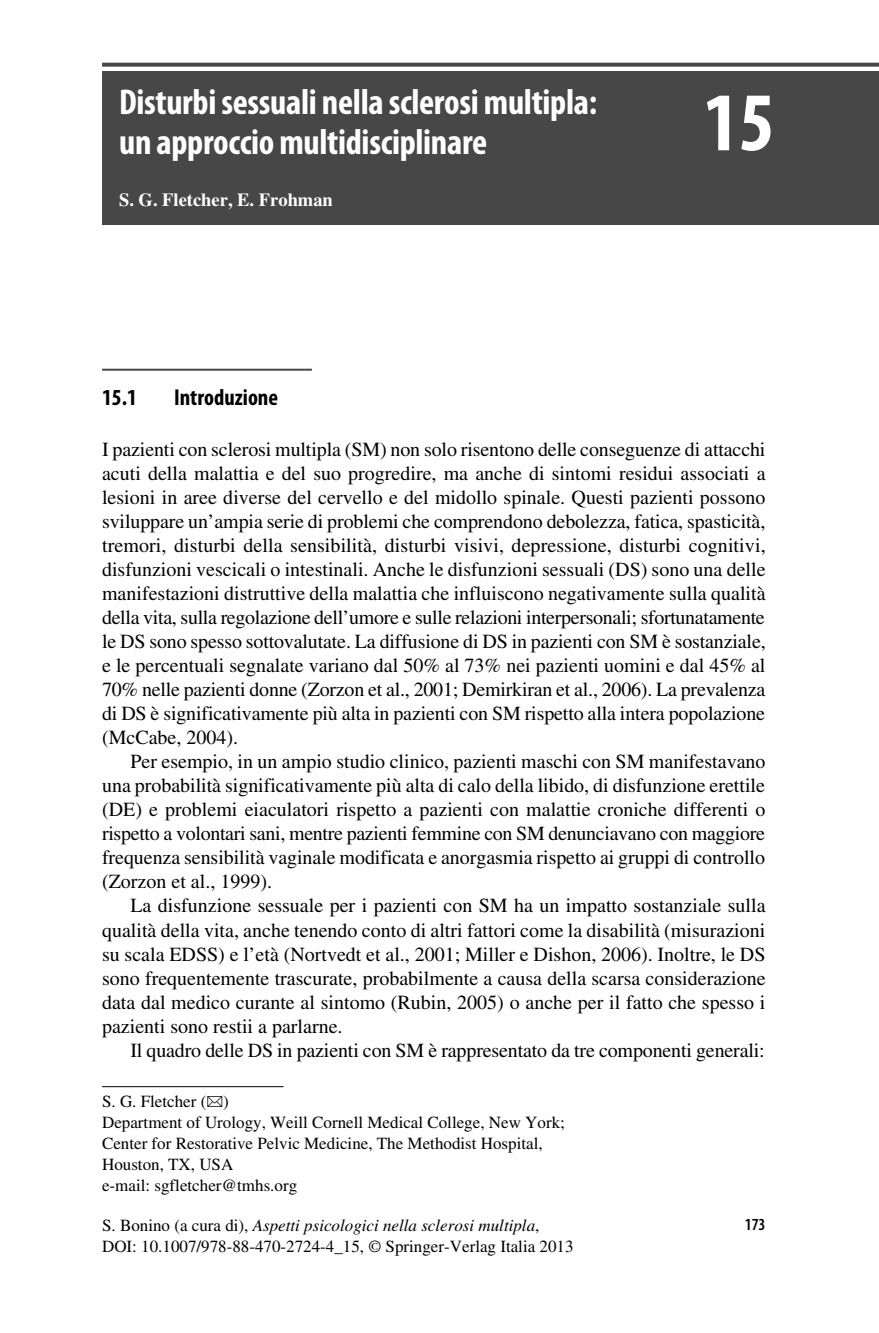
<style>
.page{position:relative;width:879px;height:1333px;background:#fff}
.page>*{position:absolute;margin:0;border:0;box-sizing:border-box;transform-origin:0 0}
.t1{font:700 condensed 84px "Myriad Pro";color:#fff}
.t2{font:700 condensed 36px/40px "Myriad Pro";letter-spacing:-.01em;color:#fff}
.t3{font:700 condensed 23px "Myriad Pro";color:#000}
.t4{font:20px/24px "Times LT Std";letter-spacing:-.005em;color:#000;text-align:justify}
.t5{font:700 18.4px "Times LT Std";color:#fff}
.t6{font:17px/21px "Times LT Std";color:#000}
.t7{font:600 condensed 17px "Myriad Pro";color:#000}
.s1{font-family:"Carta";font-size:24px}
.s2{font-style:italic}
</style>
<div class="page">
<svg style="left:102px;top:63px;width:777px;height:4px;background:#555"></svg>
<div style="left:102px;top:71px;width:777px;height:153px;background:#474747"></div>
<hr style="left:102px;top:369px;width:210px;height:2px;background:#474747">
<hr style="left:102px;top:1086px;width:181px;height:1px;background:#000">
<h2 class="t2" style="left:119px;top:85px;width:479px">Disturbi sessuali nella sclerosi multipla: un approccio multidisciplinare</h2>
<p class="t5" style="left:119px;top:193px;width:215px">S. G. Fletcher, E. Frohman</p>
<h1 class="t1" style="left:703px;top:92px;width:73px">15</h1>
<p class="t3" style="left:102px;top:389px;width:36px">15.1</p>
<p class="t3" style="left:174px;top:389px;width:106px">Introduzione</p>
<p class="t4" style="left:102px;top:439px;width:665px">I pazienti con sclerosi multipla (SM) non solo risentono delle conseguenze di attacchi acuti della malattia e del suo progredire, ma anche di sintomi residui associati a lesioni in aree diverse del cervello e del midollo spinale. Questi pazienti possono sviluppare un’ampia serie di problemi che comprendono debolezza, fatica, spasticità, tremori, disturbi della sensibilità, disturbi visivi, depressione, disturbi cognitivi, disfunzioni vescicali o intestinali. Anche le disfunzioni sessuali (DS) sono una delle manifestazioni distruttive della malattia che influiscono negativamente sulla qualità della vita, sulla regolazione dell’umore e sulle relazioni interpersonali; sfortunatamente le DS sono spesso sottovalutate. La diffusione di DS in pazienti con SM è sostanziale, e le percentuali segnalate variano dal 50% al 73% nei pazienti uomini e dal 45% al 70% nelle pazienti donne (Zorzon et al., 2001; Demirkiran et al., 2006). La prevalenza di DS è significativamente più alta in pazienti con SM rispetto alla intera popolazione (McCabe, 2004).</p>
<p class="t4" style="left:102px;top:751px;width:665px;text-indent:28px">Per esempio, in un ampio studio clinico, pazienti maschi con SM manifestavano una probabilità significativamente più alta di calo della libido, di disfunzione erettile (DE) e problemi eiaculatori rispetto a pazienti con malattie croniche differenti o rispetto a volontari sani, mentre pazienti femmine con SM denunciavano con maggiore frequenza sensibilità vaginale modificata e anorgasmia rispetto ai gruppi di controllo (Zorzon et al., 1999).</p>
<p class="t4" style="left:102px;top:895px;width:665px;text-indent:28px">La disfunzione sessuale per i pazienti con SM ha un impatto sostanziale sulla qualità della vita, anche tenendo conto di altri fattori come la disabilità (misurazioni su scala EDSS) e l’età (Nortvedt et al., 2001; Miller e Dishon, 2006). Inoltre, le DS sono frequentemente trascurate, probabilmente a causa della scarsa considerazione data dal medico curante al sintomo (Rubin, 2005) o anche per il fatto che spesso i pazienti sono restii a parlarne.</p>
<p class="t4" style="left:130px;top:1039px;width:636px">Il quadro delle DS in pazienti con SM è rappresentato da tre componenti generali:</p>
<p class="t6" style="left:102px;top:1092px;width:464px">S. G. Fletcher (<span class="s1">-</span>)<br>Department of Urology, Weill Cornell Medical College, New York; Center for Restorative Pelvic Medicine, The Methodist Hospital, Houston, TX, USA<br>e-mail: sgfletcher@tmhs.org</p>
<p class="t6" style="left:102px;top:1216px;width:473px">S. Bonino (a cura di), <span class="s2">Aspetti psicologici nella sclerosi multipla</span>,<br>DOI: 10.1007/978-88-470-2724-4_15, © Springer-Verlag Italia 2013</p>
<p class="t7" style="left:745px;top:1218px;width:22px">173</p>
</div>
